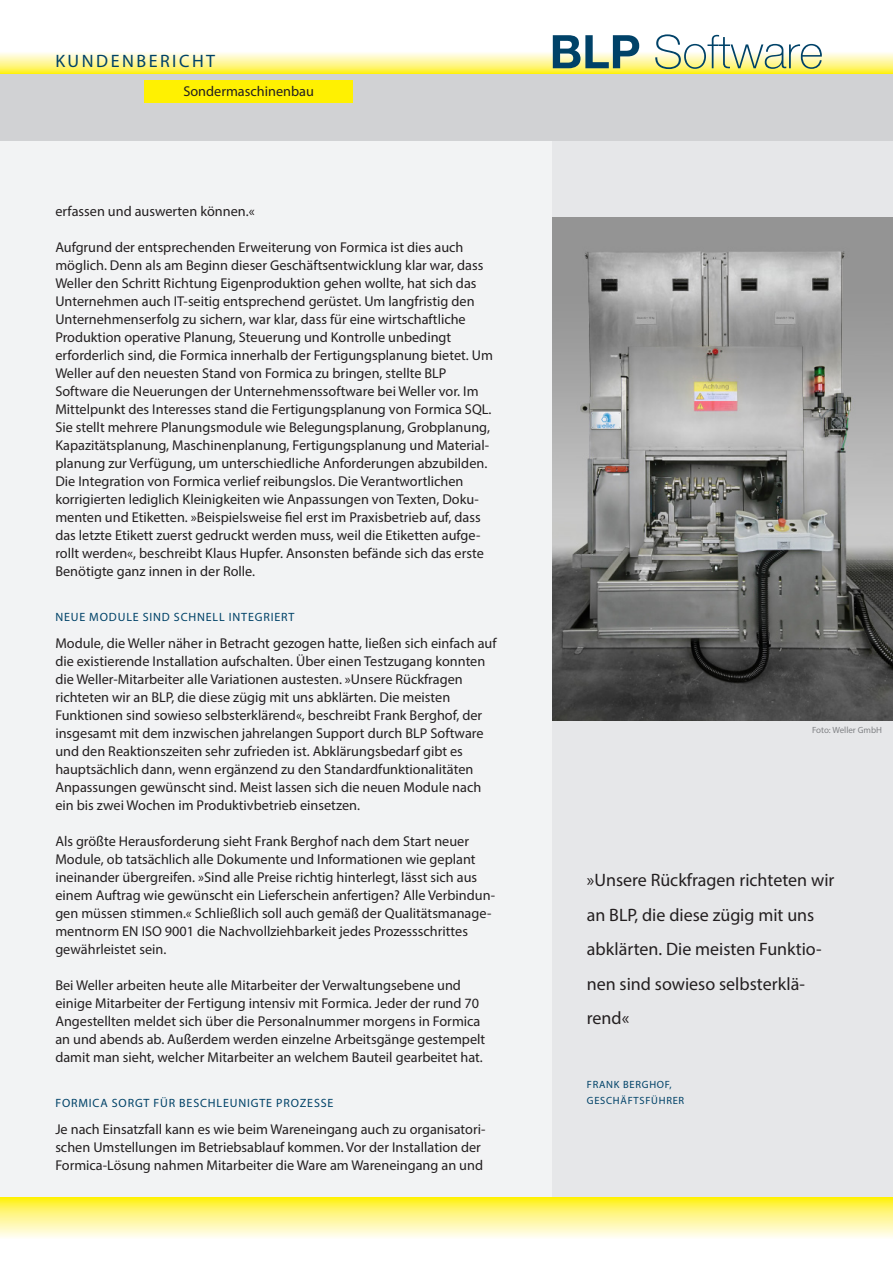
<style>
.page{position:relative;width:893px;height:1263px;background:#fff}
.page>*{position:absolute;margin:0;border:0;box-sizing:border-box;transform-origin:0 0}
.Marginale_Zitat{font:18px/34.5px "Myriad Pro";color:#231f20}
.t1{font:18px "Myriad Pro";letter-spacing:.14em;color:#004268}
.a5_Grundtext{font:14.25px/18px "Myriad Pro";color:#231f20}
.a6_ZU{font:12px "Myriad Pro";letter-spacing:.07em;color:#004268}
.Marginale_Zitat_Name{font:10.5px/16.5px "Myriad Pro";letter-spacing:.07em;color:#004268}
.t2{font:9px "Myriad Pro";color:#808285}
</style>
<div class="page">
<div style="left:0;top:74px;width:893px;height:1135px;background:#f2f3f4"></div>
<div style="left:553px;top:74px;width:340px;height:1135px;background:#e6e7e9"></div>
<div style="left:0;top:69px;width:893px;height:72px;background:#d1d2d4"></div>
<img style="left:553px;top:217px;width:340px;height:503px">
<svg style="left:0;top:1197px;width:893px;height:41px;background:#fff68b"></svg>
<svg style="left:0;top:51px;width:893px;height:23px;background:#fef68d"></svg>
<svg style="left:553px;top:35px;width:86px;height:33px"></svg>
<svg style="left:655px;top:34px;width:167px;height:35px"></svg>
<div style="left:145px;top:81px;width:208px;height:22px;background:#fff101"></div>
<p class="t1" style="left:55px;top:50px;width:161px">KUNDENBERICHT</p>
<p class="a5_Grundtext" style="left:183px;top:82px;width:132px">Sondermaschinenbau</p>
<p class="a5_Grundtext" style="left:55px;top:202px;width:201px">erfassen und auswerten können.«</p>
<p class="a5_Grundtext" style="left:55px;top:238px;width:439px">Aufgrund der entsprechenden Erweiterung von Formica ist dies auch möglich. Denn als am Beginn dieser Geschäftsentwicklung klar war, dass Weller den Schritt Richtung Eigenproduktion gehen wollte, hat sich das Unternehmen auch IT-seitig entsprechend gerüstet. Um langfristig den Unternehmenserfolg zu sichern, war klar, dass für eine wirtschaftliche Produktion operative Planung, Steuerung und Kontrolle unbedingt erforderlich sind, die Formica innerhalb der Fertigungsplanung bietet. Um Weller auf den neuesten Stand von Formica zu bringen, stellte BLP Software die Neuerungen der Unternehmenssoftware bei Weller vor. Im Mittelpunkt des Interesses stand die Fertigungsplanung von Formica SQL.<br>Sie stellt mehrere Planungsmodule wie Belegungsplanung, Grobplanung, Kapazitätsplanung, Maschinenplanung, Fertigungsplanung und Material&shy;planung zur Verfügung, um unterschiedliche Anforderungen abzubilden.</p>
<p class="a5_Grundtext" style="left:55px;top:472px;width:430px">Die Integration von Formica verlief reibungslos. Die Verantwortlichen korrigierten lediglich Kleinigkeiten wie Anpassungen von Texten, Doku&shy;menten und Etiketten. »Beispielsweise fiel erst im Praxisbetrieb auf, dass das letzte Etikett zuerst gedruckt werden muss, weil die Etiketten aufge&shy;rollt werden«, beschreibt Klaus Hupfer. Ansonsten befände sich das erste Benötigte ganz innen in der Rolle.</p>
<h3 class="a6_ZU" style="left:55px;top:609px;width:241px">NEUE MODULE SIND SCHNELL INTEGRIERT</h3>
<p class="a5_Grundtext" style="left:55px;top:634px;width:443px">Module, die Weller näher in Betracht gezogen hatte, ließen sich einfach auf die existierende Installation aufschalten. Über einen Testzugang konnten die Weller-Mitarbeiter alle Variationen austesten. »Unsere Rückfragen richteten wir an BLP, die diese zügig mit uns abklärten. Die meisten Funktionen sind sowieso selbsterklärend«, beschreibt Frank Berghof, der insgesamt mit dem inzwischen jahrelangen Support durch BLP Software und den Reaktionszeiten sehr zufrieden ist. Abklärungsbedarf gibt es hauptsächlich dann, wenn ergänzend zu den Standardfunktionalitäten Anpassungen gewünscht sind. Meist lassen sich die neuen Module nach ein bis zwei Wochen im Produktivbetrieb einsetzen.</p>
<p class="a5_Grundtext" style="left:55px;top:832px;width:441px">Als größte Herausforderung sieht Frank Berghof nach dem Start neuer Module, ob tatsächlich alle Dokumente und Informationen wie geplant ineinander übergreifen. »Sind alle Preise richtig hinterlegt, lässt sich aus einem Auftrag wie gewünscht ein Lieferschein anfertigen? Alle Verbindun&shy;gen müssen stimmen.« Schließlich soll auch gemäß der Qualitätsmanage&shy;mentnorm EN ISO 9001 die Nachvollziehbarkeit jedes Prozessschrittes gewährleistet sein.</p>
<p class="a5_Grundtext" style="left:55px;top:976px;width:431px">Bei Weller arbeiten heute alle Mitarbeiter der Verwaltungsebene und einige Mitarbeiter der Fertigung intensiv mit Formica. Jeder der rund 70<br>Angestellten meldet sich über die Personalnummer morgens in Formica an und abends ab. Außerdem werden einzelne Arbeitsgänge gestempelt damit man sieht, welcher Mitarbeiter an welchem Bauteil gearbeitet hat.</p>
<h3 class="a6_ZU" style="left:55px;top:1095px;width:280px">FORMICA SORGT FÜR BESCHLEUNIGTE PROZESSE</h3>
<p class="a5_Grundtext" style="left:55px;top:1120px;width:432px">Je nach Einsatzfall kann es wie beim Wareneingang auch zu organisatori&shy;schen Umstellungen im Betriebsablauf kommen. Vor der Installation der<br>Formica-Lösung nahmen Mitarbeiter die Ware am Wareneingang an und</p>
<p class="t2" style="left:812px;top:724px;width:72px">Foto: Weller GmbH</p>
<p class="Marginale_Zitat" style="left:587px;top:863px;width:249px">»Unsere Rückfragen richteten wir an BLP, die diese zügig mit uns abklärten. Die meisten Funktio&shy;nen sind sowieso selbsterklä&shy;rend«</p>
<p class="Marginale_Zitat_Name" style="left:587px;top:1075px;width:99px">FRANK BERGHOF,<br>GESCHÄFTSFÜHRER</p>
</div>
